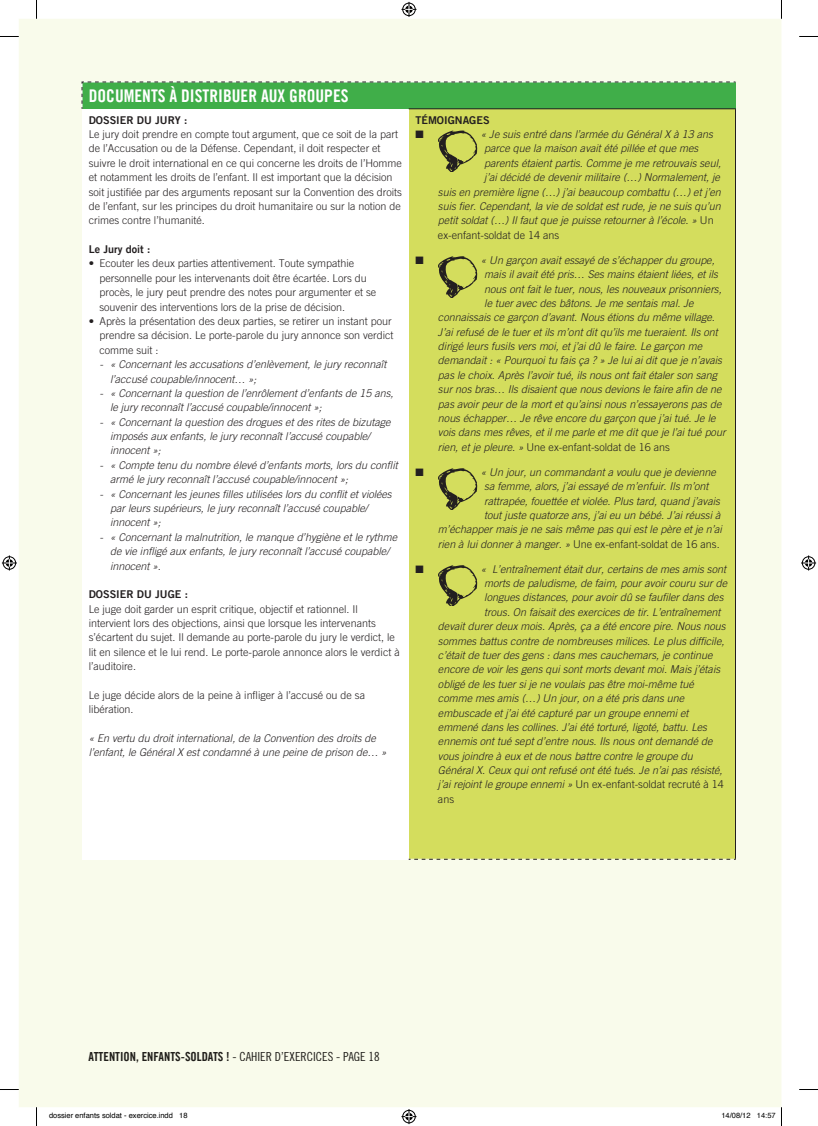
<style>
.page{position:relative;width:818px;height:1126px;background:#fff}
.page>*{position:absolute;margin:0;border:0;box-sizing:border-box;transform-origin:0 0}
.t1{font:17.5px "Amnesty Trade Gothic Bd Cn 20";color:#fff}
.t2{font:12.5px "Amnesty Trade Gothic Bd Cn 20";color:#231f20}
.t3{font:italic 300 10.75px/14.4px "Amnesty Trade Gothic";color:#231f20}
.t4{font:300 10.75px/14.4px "Amnesty Trade Gothic";color:#231f20}
.t5{font:10.75px "Amnesty Trade Gothic Bd 2";color:#231f20}
.t6{font:10.75px "Zapf Dingbats ITC";color:#231f20}
.t7{font:7.5px "Helvetica";color:#000}
.s1{font-style:normal}
.s2{font-style:italic}
.s3{font-family:"Amnesty Trade Gothic Cn 18"}
</style>
<div class="page">
<div style="left:19px;top:19px;width:762px;height:1088px;background:#f9fbeb"></div>
<div style="left:89px;top:1051px;width:140px;height:10px;background:#f9fbeb"></div>
<div style="left:229px;top:1051px;width:150px;height:9px;background:#f9fbeb"></div>
<div style="left:82px;top:109px;width:326px;height:750px;background:#fff"></div>
<div style="left:408px;top:109px;width:327px;height:750px;background:#d4dd5d"></div>
<hr style="left:734px;top:109px;width:1px;height:749px;background:#231f20">
<svg style="left:81px;top:81px;width:654px;height:29px;background:#4bae51"></svg>
<svg style="left:408px;top:858px;width:327px;height:1px"></svg>
<svg style="left:438px;top:130px;width:39px;height:41px"></svg>
<svg style="left:438px;top:256px;width:39px;height:41px"></svg>
<svg style="left:438px;top:468px;width:39px;height:41px"></svg>
<svg style="left:438px;top:565px;width:39px;height:41px"></svg>
<svg style="left:0;top:36px;width:19px;height:1px"></svg>
<svg style="left:799px;top:36px;width:18px;height:1px"></svg>
<svg style="left:0;top:1089px;width:19px;height:1px"></svg>
<svg style="left:799px;top:1089px;width:18px;height:1px"></svg>
<svg style="left:36px;top:0;width:1px;height:19px"></svg>
<svg style="left:36px;top:1107px;width:1px;height:18px"></svg>
<svg style="left:401px;top:2px;width:15px;height:15px"></svg>
<svg style="left:401px;top:1109px;width:15px;height:14px"></svg>
<svg style="left:2px;top:555px;width:15px;height:15px"></svg>
<svg style="left:801px;top:555px;width:14px;height:15px"></svg>
<h1 class="t1" style="left:89px;top:85px;width:261px">DOCUMENTS À DISTRIBUER AUX GROUPES</h1>
<p class="t5" style="left:89px;top:113px;width:100px">DOSSIER DU JURY :</p>
<p class="t4" style="left:89px;top:127px;width:314px">Le jury doit prendre en compte tout argument, que ce soit de la part de l’Accusation ou de la Défense. Cependant, il doit respecter et suivre le droit international en ce qui concerne les droits de l’Homme et notamment les droits de l’enfant. Il est important que la décision soit justifiée par des arguments reposant sur la Convention des droits de l’enfant, sur les principes du droit humanitaire ou sur la notion de crimes contre l’humanité.</p>
<p class="t5" style="left:89px;top:242px;width:63px">Le Jury doit :</p>
<p class="t4" style="left:99px;top:256px;width:278px;text-indent:-11px">• Ecouter les deux parties attentivement. Toute sympathie personnelle pour les intervenants doit être écartée. Lors du procès, le jury peut prendre des notes pour argumenter et se souvenir des interventions lors de la prise de décision.</p>
<p class="t4" style="left:99px;top:314px;width:295px;text-indent:-11px">• Après la présentation des deux parties, se retirer un instant pour prendre sa décision. Le porte-parole du jury annonce son verdict comme suit :</p>
<p class="t3" style="left:110px;top:357px;width:277px;text-indent:-11px">- « Concernant les accusations d’enlèvement, le jury reconnaît l’accusé coupable/innocent… »;</p>
<p class="t3" style="left:110px;top:386px;width:285px;text-indent:-11px">- « Concernant la question de l’enrôlement d’enfants de 15 ans, le jury reconnaît l’accusé coupable/innocent »;</p>
<p class="t3" style="left:110px;top:414px;width:282px;text-indent:-11px">- « Concernant la question des drogues et des rites de bizutage imposés aux enfants, le jury reconnaît l’accusé coupable/ innocent »;</p>
<p class="t3" style="left:110px;top:457px;width:289px;text-indent:-11px">- « Compte tenu du nombre élevé d’enfants morts, lors du conflit armé le jury reconnaît l’accusé coupable/innocent »;</p>
<p class="t3" style="left:110px;top:486px;width:283px;text-indent:-11px">- « Concernant les jeunes filles utilisées lors du conflit et violées par leurs supérieurs, le jury reconnaît l’accusé coupable/ innocent »;</p>
<p class="t3" style="left:110px;top:529px;width:288px;text-indent:-11px">- « Concernant la malnutrition, le manque d’hygiène et le rythme de vie infligé aux enfants, le jury reconnaît l’accusé coupable/ innocent ».</p>
<p class="t5" style="left:89px;top:587px;width:101px">DOSSIER DU JUGE :</p>
<p class="t4" style="left:89px;top:601px;width:312px">Le juge doit garder un esprit critique, objectif et rationnel. Il intervient lors des objections, ainsi que lorsque les intervenants s’écartent du sujet. Il demande au porte-parole du jury le verdict, le lit en silence et le lui rend. Le porte-parole annonce alors le verdict à l’auditoire.</p>
<p class="t4" style="left:89px;top:687px;width:277px">Le juge décide alors de la peine à infliger à l’accusé ou de sa libération.</p>
<p class="t3" style="left:89px;top:730px;width:299px">« En vertu du droit international, de la Convention des droits de l’enfant, le Général X est condamné à une peine de prison de… »</p>
<p class="t5" style="left:415px;top:113px;width:76px">TÉMOIGNAGES</p>
<p class="t6" style="left:415px;top:129px;width:10px">■</p>
<p class="t3" style="left:480px;top:127px;width:233px">« Je suis entré dans l’armée du Général X à 13 ans</p>
<p class="t3" style="left:484px;top:141px;width:215px">parce que la maison avait été pillée et que mes</p>
<p class="t3" style="left:484px;top:156px;width:238px">parents étaient partis. Comme je me retrouvais seul,</p>
<p class="t3" style="left:484px;top:170px;width:237px">j’ai décidé de devenir militaire (…) Normalement, je</p>
<p class="t3" style="left:437px;top:184px;width:284px">suis en première ligne (…) j’ai beaucoup combattu (…) et j’en</p>
<p class="t3" style="left:437px;top:199px;width:284px">suis fier. Cependant, la vie de soldat est rude, je ne suis qu’un</p>
<p class="t3" style="left:437px;top:213px;width:277px">petit soldat (…) Il faut que je puisse retourner à l’école. » <span class="s1">Un</span></p>
<p class="t4" style="left:437px;top:227px;width:123px">ex-enfant-soldat de 14 ans</p>
<p class="t6" style="left:415px;top:255px;width:10px">■</p>
<p class="t3" style="left:480px;top:252px;width:235px">« Un garçon avait essayé de s’échapper du groupe,</p>
<p class="t3" style="left:484px;top:267px;width:235px">mais il avait été pris… Ses mains étaient liées, et ils</p>
<p class="t3" style="left:484px;top:281px;width:239px">nous ont fait le tuer, nous, les nouveaux prisonniers,</p>
<p class="t3" style="left:484px;top:296px;width:211px">le tuer avec des bâtons. Je me sentais mal. Je</p>
<p class="t3" style="left:437px;top:310px;width:278px">connaissais ce garçon d’avant. Nous étions du même village.</p>
<p class="t3" style="left:437px;top:324px;width:281px">J’ai refusé de le tuer et ils m’ont dit qu’ils me tueraient. Ils ont</p>
<p class="t3" style="left:437px;top:339px;width:265px">dirigé leurs fusils vers moi, et j’ai dû le faire. Le garçon me</p>
<p class="t3" style="left:437px;top:353px;width:285px">demandait : « Pourquoi tu fais ça ? » Je lui ai dit que je n’avais</p>
<p class="t3" style="left:437px;top:367px;width:280px">pas le choix. Après l’avoir tué, ils nous ont fait étaler son sang</p>
<p class="t3" style="left:437px;top:382px;width:285px">sur nos bras… Ils disaient que nous devions le faire afin de ne</p>
<p class="t3" style="left:437px;top:396px;width:285px">pas avoir peur de la mort et qu’ainsi nous n’essayerons pas de</p>
<p class="t3" style="left:437px;top:411px;width:279px">nous échapper… Je rêve encore du garçon que j’ai tué. Je le</p>
<p class="t3" style="left:437px;top:425px;width:289px">vois dans mes rêves, et il me parle et me dit que je l’ai tué pour</p>
<p class="t4" style="left:437px;top:439px;width:233px"><span class="s2">rien, et je pleure. »</span> Une ex-enfant-soldat de 16 ans</p>
<p class="t6" style="left:415px;top:467px;width:10px">■</p>
<p class="t3" style="left:480px;top:464px;width:236px">« Un jour, un commandant a voulu que je devienne</p>
<p class="t3" style="left:484px;top:479px;width:225px">sa femme, alors, j’ai essayé de m’enfuir. Ils m’ont</p>
<p class="t3" style="left:484px;top:493px;width:237px">rattrapée, fouettée et violée. Plus tard, quand j’avais</p>
<p class="t3" style="left:484px;top:507px;width:237px">tout juste quatorze ans, j’ai eu un bébé. J’ai réussi à</p>
<p class="t3" style="left:437px;top:522px;width:285px">m’échapper mais je ne sais même pas qui est le père et je n’ai</p>
<p class="t4" style="left:437px;top:536px;width:283px"><span class="s2">rien à lui donner à manger. »</span> Une ex-enfant-soldat de 16 ans.</p>
<p class="t6" style="left:415px;top:564px;width:10px">■</p>
<p class="t3" style="left:480px;top:561px;width:246px">« L’entraînement était dur, certains de mes amis sont</p>
<p class="t3" style="left:484px;top:576px;width:244px">morts de paludisme, de faim, pour avoir couru sur de</p>
<p class="t3" style="left:484px;top:590px;width:240px">longues distances, pour avoir dû se faufiler dans des</p>
<p class="t3" style="left:484px;top:604px;width:237px">trous. On faisait des exercices de tir. L’entraînement</p>
<p class="t3" style="left:437px;top:619px;width:289px">devait durer deux mois. Après, ça a été encore pire. Nous nous</p>
<p class="t3" style="left:437px;top:633px;width:288px">sommes battus contre de nombreuses milices. Le plus difficile,</p>
<p class="t3" style="left:437px;top:647px;width:276px">c’était de tuer des gens : dans mes cauchemars, je continue</p>
<p class="t3" style="left:437px;top:662px;width:283px">encore de voir les gens qui sont morts devant moi. Mais j’étais</p>
<p class="t3" style="left:437px;top:676px;width:257px">obligé de les tuer si je ne voulais pas être moi-même tué</p>
<p class="t3" style="left:437px;top:691px;width:248px">comme mes amis (…) Un jour, on a été pris dans une</p>
<p class="t3" style="left:437px;top:705px;width:252px">embuscade et j’ai été capturé par un groupe ennemi et</p>
<p class="t3" style="left:437px;top:719px;width:270px">emmené dans les collines. J’ai été torturé, ligoté, battu. Les</p>
<p class="t3" style="left:437px;top:734px;width:276px">ennemis ont tué sept d’entre nous. Ils nous ont demandé de</p>
<p class="t3" style="left:437px;top:748px;width:256px">vous joindre à eux et de nous battre contre le groupe du</p>
<p class="t3" style="left:437px;top:762px;width:286px">Général X. Ceux qui ont refusé ont été tués. Je n’ai pas résisté,</p>
<p class="t4" style="left:437px;top:777px;width:287px"><span class="s2">j’ai rejoint le groupe ennemi »</span> Un ex-enfant-soldat recruté à 14</p>
<p class="t4" style="left:437px;top:791px;width:18px">ans</p>
<p class="t2" style="left:89px;top:1048px;width:292px">ATTENTION, ENFANTS-SOLDATS ! <span class="s3">- CAHIER D’EXERCICES - PAGE 18</span></p>
<p class="t7" style="left:49px;top:1109px;width:140px">dossier enfants soldat - exercice.indd 18</p>
<p class="t7" style="left:721px;top:1109px;width:56px">14/08/12 14:57</p>
</div>
